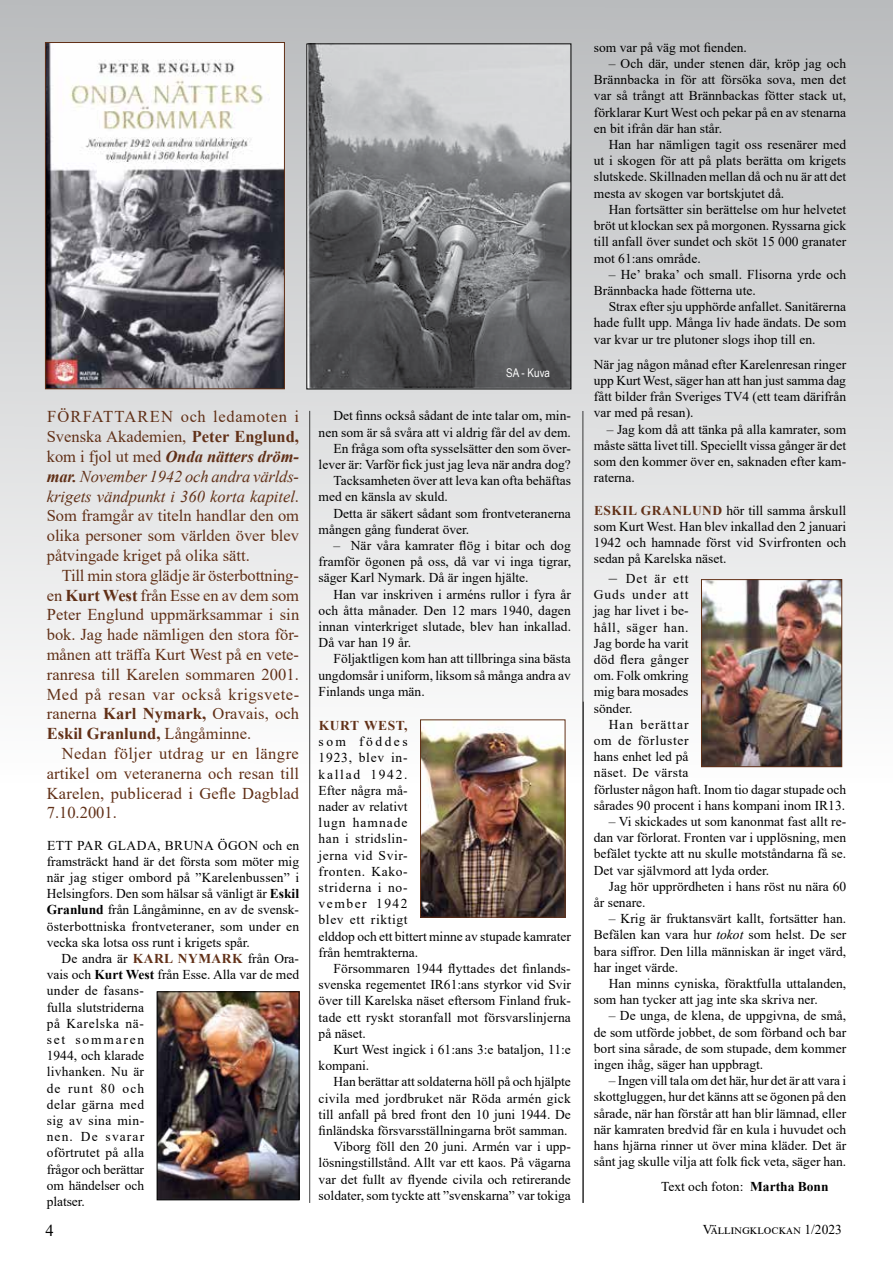
<style>
.page{position:relative;width:893px;height:1263px;background:#fff}
.page>*{position:absolute;margin:0;border:0;box-sizing:border-box;transform-origin:0 0}
.t1{font:16.5px/19.8px "Times New Roman";letter-spacing:.005em;color:#613017;text-align:justify}
.t2{font:16.5px "Times New Roman";color:#000}
.t3{font:13.5px/16.2px "Times New Roman";color:#000;text-align:justify}
.t4{font:13.5px/16.2px "Times New Roman";letter-spacing:.04em;color:#000}
.t5{font:700 13.5px "Times New Roman";letter-spacing:.04em;color:#613017}
.t6{font:12px "Arial Narrow";color:#fff}
.s1{font-weight:700}
.s2{font-weight:700;font-style:italic}
.s3{font-style:italic}
.s4{font-weight:700;color:#613017}
.s5{font-size:16.5px}
</style>
<div class="page">
<div style="left:0;top:0;width:893px;height:782px;background:linear-gradient(to bottom,#b7b9bb,#fdfdfd)"></div>
<img style="left:309px;top:46px;width:260px;height:341px">
<hr style="left:309px;top:411px;width:1px;height:792px;background:#000">
<img style="left:47px;top:44px;width:236px;height:343px">
<div style="left:45px;top:42px;width:240px;height:347px;border:1px solid #613017"></div>
<img style="left:159px;top:993px;width:138px;height:205px">
<div style="left:157px;top:991px;width:142px;height:209px;border:1px solid #000"></div>
<img style="left:422px;top:722px;width:141px;height:193px">
<div style="left:420px;top:720px;width:145px;height:197px;border:1px solid #613017"></div>
<img style="left:703px;top:581px;width:137px;height:184px">
<div style="left:701px;top:579px;width:141px;height:188px;border:1px solid #613017"></div>
<hr style="left:583px;top:411px;width:1px;height:792px;background:#000">
<p class="t1" style="left:47px;top:406px;width:254px">FÖRFATTAREN och ledamoten i Svenska Akademien, <span class="s1">Peter Englund, </span>kom i fjol ut med <span class="s2">Onda nätters dröm&shy;mar.</span> <span class="s3">November 1942 och andra världs&shy;krigets vändpunkt i 360 korta kapitel</span>.<br>Som framgår av titeln handlar den om olika personer som världen över blev påtvingade kriget på olika sätt.</p>
<p class="t1" style="left:47px;top:565px;width:254px;text-indent:15px">Till min stora glädje är österbottning&shy;en <span class="s1">Kurt West</span> från Esse en av dem som Peter Englund uppmärksammar i sin bok. Jag hade nämligen den stora för&shy;månen att träffa Kurt West på en vete&shy;ranresa till Karelen sommaren 2001.<br>Med på resan var också krigsvete&shy;ranerna <span class="s1">Karl Nymark,</span> Oravais, och <span class="s1">Eskil Granlund,</span> Långåminne.</p>
<p class="t1" style="left:47px;top:743px;width:254px;text-indent:15px">Nedan följer utdrag ur en längre artikel om veteranerna och resan till Karelen, publicerad i Gefle Dagblad 7.10.2001.</p>
<p class="t3" style="left:47px;top:836px;width:254px">ETT PAR GLADA, BRUNA ÖGON och en framsträckt hand är det första som möter mig när jag stiger ombord på ”Karelenbussen” i Helsingfors. Den som hälsar så vänligt är <span class="s1">Eskil Granlund</span> från Långåminne, en av de svensk&shy;österbottniska frontveteraner, som under en vecka ska lotsa oss runt i krigets spår.</p>
<p class="t3" style="left:47px;top:950px;width:254px;text-align:left;text-indent:15px">De andra är <span class="s4">KARL NYMARK</span> från Ora&shy;vais och <span class="s1">Kurt West</span> från Esse. Alla var de med under de fasans-<br>fulla slutstriderna<br>på Karelska nä-<br>set sommaren<br>1944, och klarade<br>livhanken. Nu är<br>de runt 80 och<br>delar gärna med<br>sig av sina min-<br>nen. De svarar<br>oförtrutet på alla<br>frågor och berättar<br>om händelser och<br>platser.</p>
<p class="t6" style="left:506px;top:364px;width:45px">SA - Kuva</p>
<p class="t3" style="left:333px;top:407px;width:239px">Det finns också sådant de inte talar om, min-</p>
<p class="t3" style="left:319px;top:423px;width:254px">nen som är så svåra att vi aldrig får del av dem.</p>
<p class="t3" style="left:333px;top:440px;width:239px">En fråga som ofta sysselsätter den som över-</p>
<p class="t3" style="left:319px;top:456px;width:254px">lever är: Varför fick just jag leva när andra dog?</p>
<p class="t3" style="left:333px;top:472px;width:239px">Tacksamheten över att leva kan ofta behäftas</p>
<p class="t3" style="left:319px;top:488px;width:131px">med en känsla av skuld.</p>
<p class="t3" style="left:333px;top:504px;width:239px">Detta är säkert sådant som frontveteranerna</p>
<p class="t3" style="left:319px;top:521px;width:152px">mången gång funderat över.</p>
<p class="t3" style="left:319px;top:537px;width:254px;text-indent:15px">– När våra kamrater flög i bitar och dog framför ögonen på oss, då var vi inga tigrar, säger Karl Nymark. Då är ingen hjälte.</p>
<p class="t3" style="left:319px;top:585px;width:254px;text-indent:15px">Han var inskriven i arméns rullor i fyra år och åtta månader. Den 12 mars 1940, dagen innan vinterkriget slutade, blev han inkallad.<br>Då var han 19 år.</p>
<p class="t3" style="left:319px;top:650px;width:254px;text-indent:15px">Följaktligen kom han att tillbringa sina bästa ungdomsår i uniform, liksom så många andra av Finlands unga män.</p>
<p class="t5" style="left:319px;top:716px;width:90px">KURT WEST,</p>
<p class="t4" style="left:319px;top:733px;width:254px">som föddes<br>1923, blev in-<br>kallad 1942.<br>Efter några må-<br>nader av relativt<br>lugn hamnade<br>han i stridslin-<br>jerna vid Svir-<br>fronten. Kako-<br>striderna i no-<br>vember 1942<br>blev ett riktigt<br>elddop och ett bittert minne av stupade kamrater från hemtrakterna.</p>
<p class="t3" style="left:319px;top:960px;width:254px;text-indent:15px">Försommaren 1944 flyttades det finlands&shy;svenska regementet IR61:ans styrkor vid Svir över till Karelska näset eftersom Finland fruk&shy;tade ett ryskt storanfall mot försvarslinjerna på näset.</p>
<p class="t3" style="left:319px;top:1041px;width:254px;text-indent:15px">Kurt West ingick i 61:ans 3:e bataljon, 11:e kompani.</p>
<p class="t3" style="left:319px;top:1073px;width:254px;text-align:right">Han berättar att soldaterna höll på och hjälpte civila med jordbruket när Röda armén gick till anfall på bred front den 10 juni 1944. De finländska försvarsställningarna bröt samman.<br>Viborg föll den 20 juni. Armén var i upp&shy;lösningstillstånd. Allt var ett kaos. På vägarna var det fullt av flyende civila och retirerande soldater, som tyckte att ”svenskarna” var tokiga</p>
<p class="t3" style="left:594px;top:39px;width:154px">som var på väg mot fienden.</p>
<p class="t3" style="left:594px;top:55px;width:254px;text-indent:15px">– Och där, under stenen där, kröp jag och Brännbacka in för att försöka sova, men det var så trångt att Brännbackas fötter stack ut, förklarar Kurt West och pekar på en av stenarna en bit ifrån där han står.</p>
<p class="t3" style="left:594px;top:136px;width:254px;text-indent:15px">Han har nämligen tagit oss resenärer med ut i skogen för att på plats berätta om krigets slutskede. Skillnaden mellan då och nu är att det mesta av skogen var bortskjutet då.</p>
<p class="t3" style="left:594px;top:201px;width:254px;text-indent:15px">Han fortsätter sin berättelse om hur helvetet bröt ut klockan sex på morgonen. Ryssarna gick till anfall över sundet och sköt 15 000 granater mot 61:ans område.</p>
<p class="t3" style="left:594px;top:266px;width:254px;text-indent:15px">– He’ braka’ och small. Flisorna yrde och<br>Brännbacka hade fötterna ute.</p>
<p class="t3" style="left:594px;top:298px;width:254px;text-indent:15px">Strax efter sju upphörde anfallet. Sanitärerna hade fullt upp. Många liv hade ändats. De som var kvar ur tre plutoner slogs ihop till en.</p>
<p class="t3" style="left:594px;top:356px;width:254px">När jag någon månad efter Karelenresan ringer upp Kurt West, säger han att han just samma dag fått bilder från Sveriges TV4 (ett team därifrån var med på resan).</p>
<p class="t3" style="left:594px;top:420px;width:254px;text-indent:13px">– Jag kom då att tänka på alla kamrater, som måste sätta livet till. Speciellt vissa gånger är det som den kommer över en, saknaden efter kam&shy;raterna.</p>
<p class="t3" style="left:594px;top:501px;width:254px"><span class="s4">ESKIL GRANLUND</span> hör till samma årskull som Kurt West. Han blev inkallad den 2 januari 1942 och hamnade först vid Svirfronten och sedan på Karelska näset.</p>
<p class="t3" style="left:594px;top:570px;width:96px;text-indent:15px"><span class="s5">–</span> Det är ett Guds under att jag har livet i be&shy;håll, säger han.<br>Jag borde ha varit död flera gånger om. Folk omkring mig bara mosades sönder.</p>
<p class="t3" style="left:594px;top:716px;width:254px;text-align:left;text-indent:15px">Han berättar<br>om de förluster<br>hans enhet led på<br>näset. De värsta<br>förluster någon haft. Inom tio dagar stupade och sårades 90 procent i hans kompani inom IR13.</p>
<p class="t3" style="left:594px;top:813px;width:254px;text-indent:15px">– Vi skickades ut som kanonmat fast allt re&shy;dan var förlorat. Fronten var i upplösning, men befälet tyckte att nu skulle motståndarna få se.<br>Det var självmord att lyda order.</p>
<p class="t3" style="left:594px;top:878px;width:254px;text-indent:15px">Jag hör upprördheten i hans röst nu nära 60 år senare.</p>
<p class="t3" style="left:594px;top:910px;width:254px;text-indent:15px">– Krig är fruktansvärt kallt, fortsätter han.<br>Befälen kan vara hur <span class="s3">tokot</span> som helst. De ser bara siffror. Den lilla människan är inget värd, har inget värde.</p>
<p class="t3" style="left:594px;top:975px;width:254px;text-indent:15px">Han minns cyniska, föraktfulla uttalanden, som han tycker att jag inte ska skriva ner.</p>
<p class="t3" style="left:594px;top:1007px;width:254px;text-indent:15px">– De unga, de klena, de uppgivna, de små, de som utförde jobbet, de som förband och bar bort sina sårade, de som stupade, dem kommer ingen ihåg, säger han uppbragt.</p>
<p class="t3" style="left:594px;top:1072px;width:254px;text-indent:15px">– Ingen vill tala om det här, hur det är att vara i skottgluggen, hur det känns att se ögonen på den sårade, när han förstår att han blir lämnad, eller när kamraten bredvid får en kula i huvudet och hans hjärna rinner ut över mina kläder. Det är sånt jag skulle vilja att folk fick veta, säger han.</p>
<p class="t3" style="left:661px;top:1178px;width:169px">Text och foton: <span class="s1">Martha Bonn</span></p>
<p class="t2" style="left:46px;top:1219px;width:10px">4</p>
<p class="t3" style="left:703px;top:1221px;width:141px">Vällingklockan 1/2023</p>
</div>
